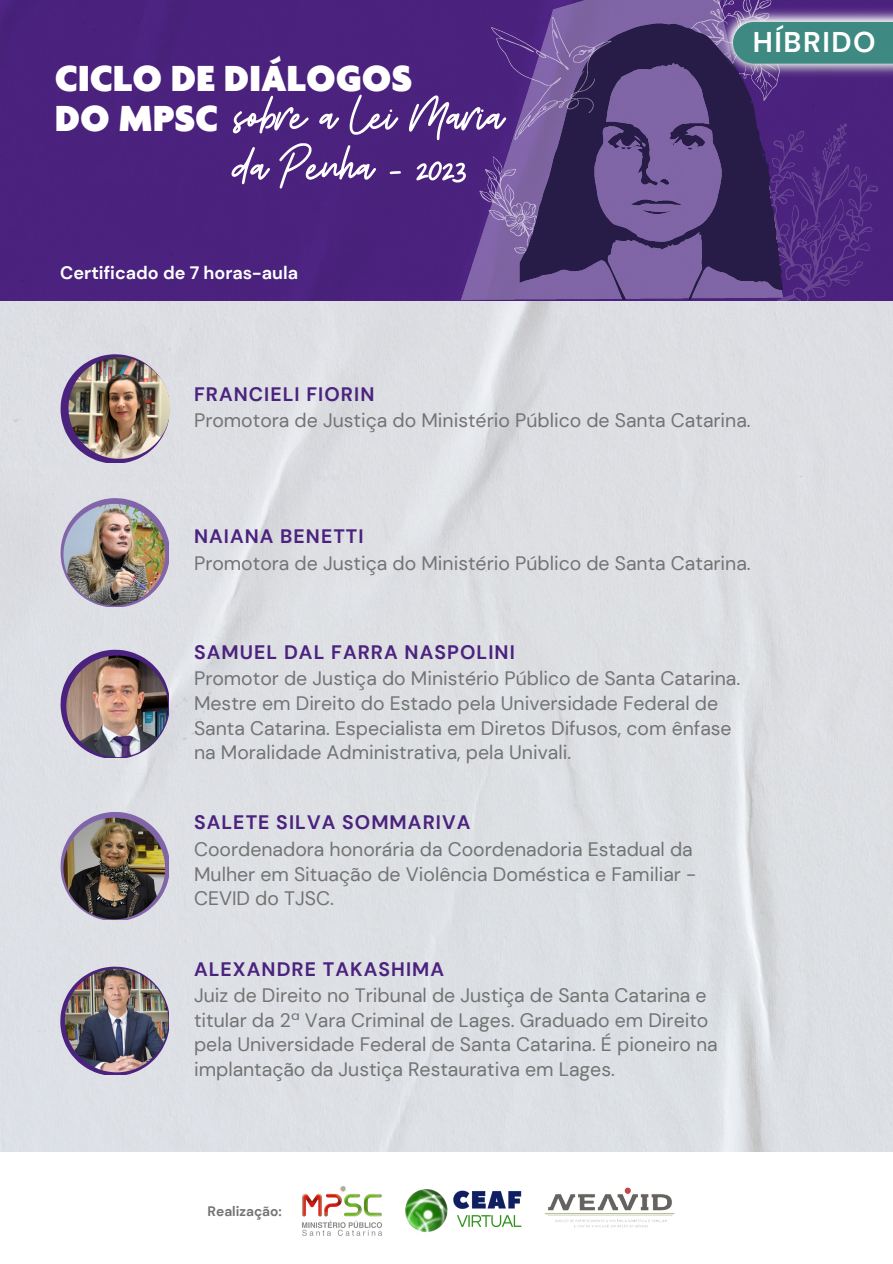
<style>
.page{position:relative;width:893px;height:1264px;background:#fff}
.page>*{position:absolute;margin:0;border:0;box-sizing:border-box;transform-origin:0 0}
.t1{font:51.6px/50.6px "Beauty Salon Script";color:#fff}
.t2{font:900 39.15px/40.5px "Agenda";color:#fff}
.t3{font:700 28.5px "DM Sans";letter-spacing:.055em;color:#fff}
.t4{font:19.5px/24.8px "DM Sans";color:#737373}
.t5{font:700 19.5px "DM Sans";letter-spacing:.055em;color:#4b227e}
.t6{font:700 18px "DM Sans";color:#fff}
.t7{font:700 13.8px "DM Sans";color:#737373}
</style>
<div class="page">
<div style="left:0;top:300px;width:892px;height:851px;background:#dddfe3"></div>
<svg style="left:60px;top:966px;width:108px;height:108px;background:#b5acc8"></svg>
<img style="left:65px;top:968px;width:103px;height:104px;border-radius:50%">
<svg style="left:61px;top:812px;width:107px;height:107px;background:#bdb5ce"></svg>
<img style="left:63px;top:817px;width:102px;height:102px;border-radius:50%">
<svg style="left:61px;top:649px;width:107px;height:108px;background:#aca0c1"></svg>
<img style="left:66px;top:655px;width:102px;height:102px;border-radius:50%">
<svg style="left:61px;top:498px;width:107px;height:108px;background:#bcb3cd"></svg>
<img style="left:63px;top:504px;width:102px;height:101px;border-radius:50%">
<svg style="left:61px;top:354px;width:107px;height:108px;background:#aa9dc0"></svg>
<img style="left:68px;top:357px;width:102px;height:102px;border-radius:50%">
<img style="left:405px;top:1189px;width:117px;height:43px">
<img style="left:302px;top:1186px;width:80px;height:48px">
<img style="left:544px;top:1187px;width:131px;height:41px">
<div style="left:0;top:0;width:892px;height:300px;background:#4b227e"></div>
<img style="left:461px;top:0;width:416px;height:307px">
<img style="left:722px;top:74px;width:170px;height:6px">
<img style="left:717px;top:6px;width:175px;height:68px">
<div style="left:733px;top:22px;width:159px;height:42px;background:#3e8a82"></div>
<p class="t2" style="left:55px;top:59px;width:359px">CICLO DE DIÁLOGOS<br>DO MPSC</p>
<p class="t1" style="left:234px;top:94px;width:271px">sobre a Lei Maria da Penha - 2023</p>
<p class="t6" style="left:60px;top:261px;width:239px">Certificado de 7 horas-aula</p>
<p class="t5" style="left:194px;top:381px;width:182px">FRANCIELI FIORIN</p>
<p class="t3" style="left:752px;top:24px;width:124px">HÍBRIDO</p>
<p class="t4" style="left:194px;top:408px;width:558px">Promotora de Justiça do Ministério Público de Santa Catarina.</p>
<p class="t5" style="left:194px;top:524px;width:171px">NAIANA BENETTI</p>
<p class="t4" style="left:194px;top:550px;width:558px">Promotora de Justiça do Ministério Público de Santa Catarina.</p>
<p class="t5" style="left:194px;top:639px;width:322px">SAMUEL DAL FARRA NASPOLINI</p>
<p class="t4" style="left:194px;top:666px;width:547px">Promotor de Justiça do Ministério Público de Santa Catarina.<br>Mestre em Direito do Estado pela Universidade Federal de Santa Catarina. Especialista em Diretos Difusos, com ênfase na Moralidade Administrativa, pela Univali.</p>
<p class="t5" style="left:194px;top:810px;width:278px">SALETE SILVA SOMMARIVA</p>
<p class="t4" style="left:194px;top:836px;width:503px">Coordenadora honorária da Coordenadoria Estadual da<br>Mulher em Situação de Violência Doméstica e Familiar -<br>CEVID do TJSC.</p>
<p class="t5" style="left:194px;top:956px;width:252px">ALEXANDRE TAKASHIMA</p>
<p class="t4" style="left:194px;top:982px;width:525px">Juiz de Direito no Tribunal de Justiça de Santa Catarina e titular da 2ª Vara Criminal de Lages. Graduado em Direito pela Universidade Federal de Santa Catarina. É pioneiro na implantação da Justiça Restaurativa em Lages.</p>
<p class="t7" style="left:207px;top:1202px;width:76px">Realização:</p>
</div>
